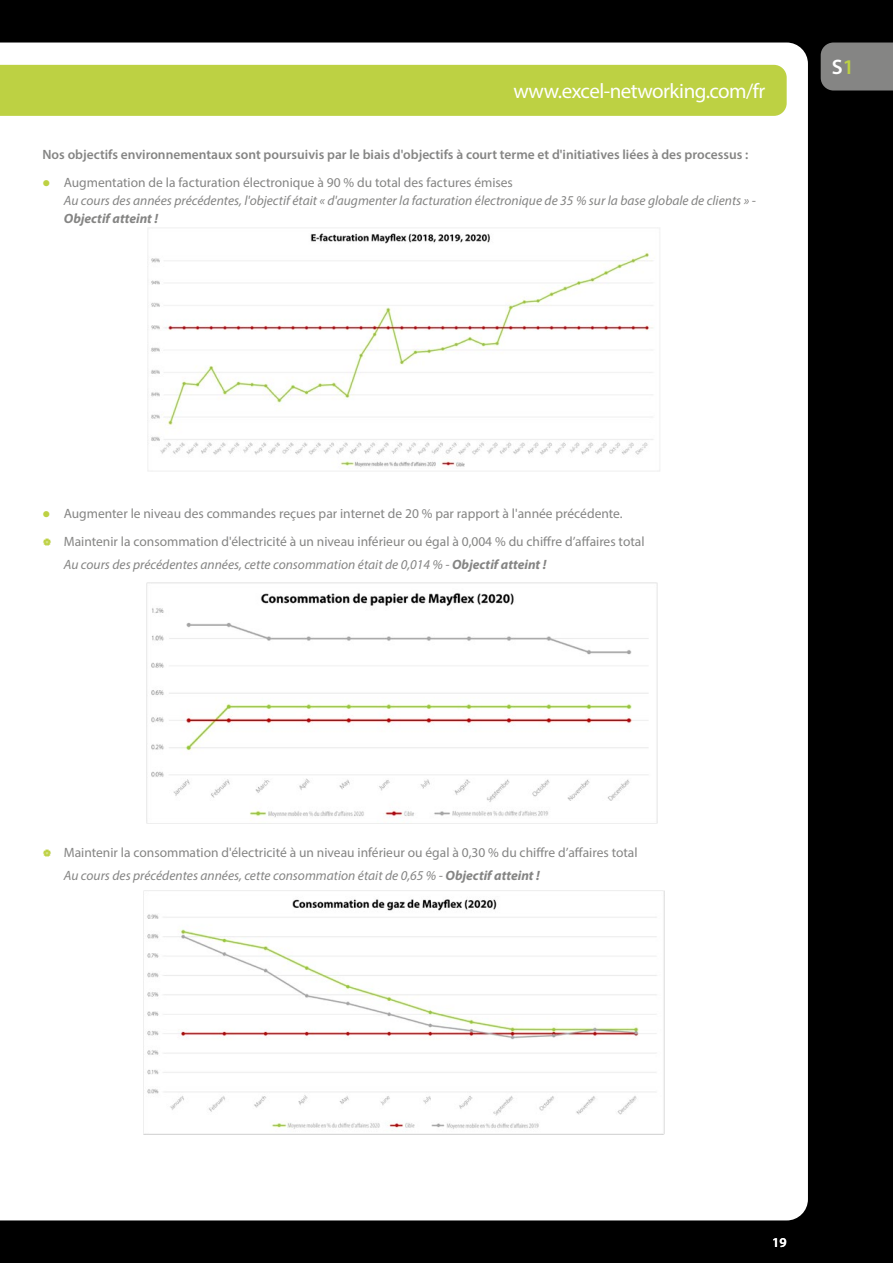
<style>
.page{position:relative;width:893px;height:1263px;background:#000}
.page>*{position:absolute;margin:0;border:0;box-sizing:border-box;transform-origin:0 0}
.t1{font:21px "Myriad Pro";letter-spacing:-.025em;color:#fff}
.t2{font:600 21px "Myriad Pro";color:#fff}
.t3{font:13.5px/28.2px "Myriad Pro";color:#858584}
.t4{font:italic 13.5px/18px "Myriad Pro";color:#858584}
.t5{font:600 13.5px "Myriad Pro";color:#858584}
.t6{font:italic 700 13.5px "Myriad Pro";color:#858584}
.t7{font:600 13.5px "Myriad Pro";color:#fff}
.s1{color:#bdd143}
.s2{font-style:normal}
.s3{font-weight:700}
.s4{font-style:italic}
.s5{font-weight:700;font-style:italic}
</style>
<div class="page">
<div style="left:0;top:43px;width:808px;height:1177px;background:#fff"></div>
<div style="left:0;top:65px;width:787px;height:51px;background:#bdd143"></div>
<div style="left:821px;top:43px;width:72px;height:48px;background:#858584"></div>
<img style="left:148px;top:227px;width:512px;height:245px">
<img style="left:147px;top:582px;width:510px;height:242px">
<img style="left:143px;top:890px;width:522px;height:245px">
<svg style="left:43px;top:539px;width:8px;height:7px"></svg>
<svg style="left:43px;top:850px;width:8px;height:7px"></svg>
<h1 class="t1" style="left:513px;top:78px;width:253px">www.excel-networking.com/fr</h1>
<p class="t5" style="left:43px;top:146px;width:707px">Nos objectifs environnementaux sont poursuivis par le biais d'objectifs à court terme et d'initiatives liées à des processus :</p>
<p class="t4" style="left:64px;top:173px;width:694px;text-indent:-21px"><span class="s1">●</span> <span class="s2">Augmentation de la facturation électronique à 90 % du total des factures émises<br></span>Au cours des années précédentes, l'objectif était « d'augmenter la facturation électronique de 35 % sur la base globale de clients » -</p>
<p class="t6" style="left:64px;top:210px;width:96px">Objectif atteint !</p>
<h1 class="t2" style="left:832px;top:54px;width:24px">S<span class="s1">1</span></h1>
<p class="t3" style="left:64px;top:499px;width:582px;text-indent:-21px"><span class="s1">●</span> Augmenter le niveau des commandes reçues par internet de 20 % par rapport à l'année précédente.<br>Maintenir la consommation d'électricité à un niveau inférieur ou égal à 0,004 % du chiffre d’affaires total</p>
<p class="t4" style="left:64px;top:555px;width:484px">Au cours des précédentes années, cette consommation était de 0,014 % - <span class="s3">Objectif atteint !</span></p>
<p class="t3" style="left:64px;top:841px;width:575px;line-height:22.2px">Maintenir la consommation d'électricité à un niveau inférieur ou égal à 0,30 % du chiffre d’affaires total<br><span class="s4">Au cours des précédentes années, cette consommation était de 0,65 % -</span> <span class="s5">Objectif atteint !</span></p>
<p class="t7" style="left:772px;top:1234px;width:16px">19</p>
</div>
